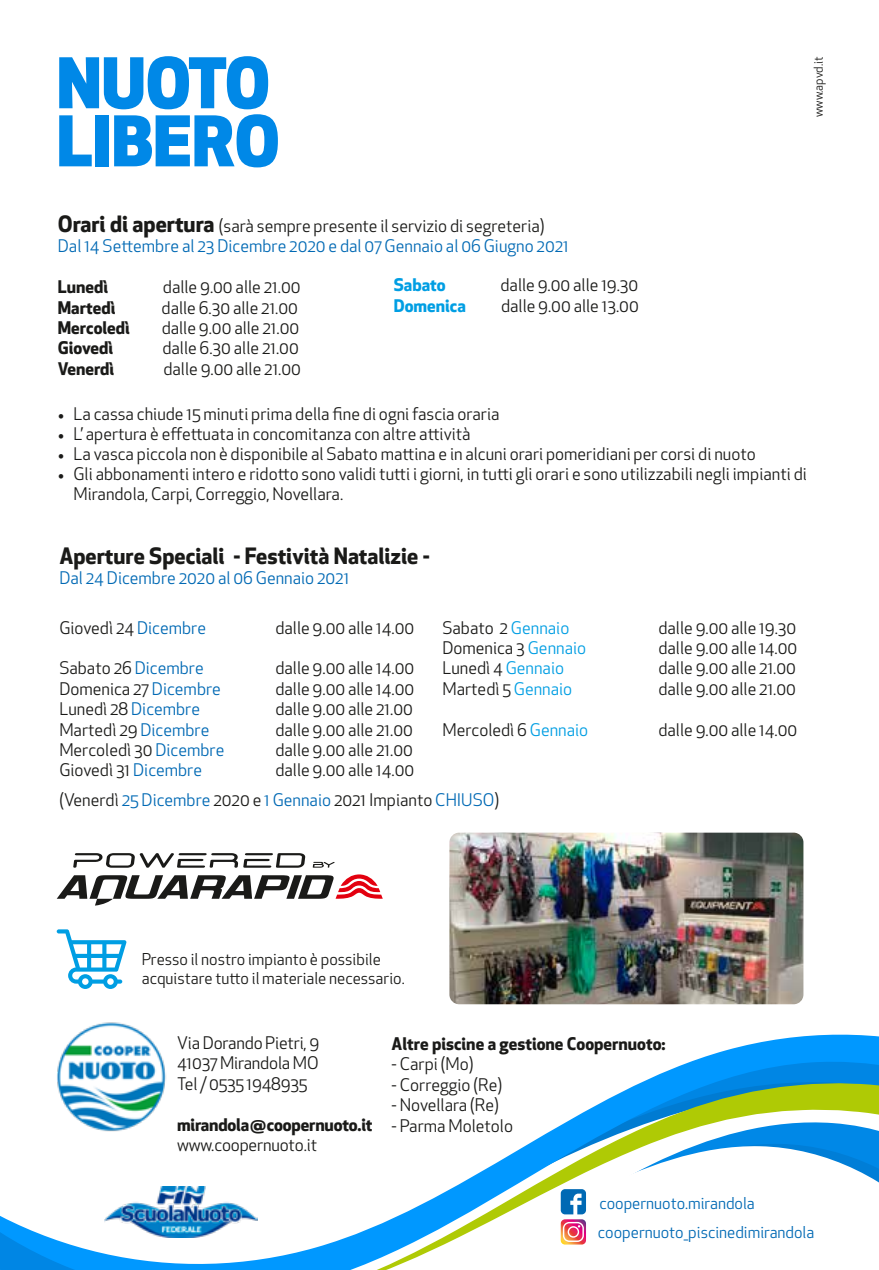
<style>
.page{position:relative;width:879px;height:1270px;background:#fff}
.page>*{position:absolute;margin:0;border:0;box-sizing:border-box;transform-origin:0 0}
.t1{font:800 68px/58px "Apex New";color:#0088e7}
.t2{font:700 22px "Apex New";color:#1a1a18}
.t3{font:17px/20.4px "Apex New";color:#1a1a18;text-align:justify}
.t4{font:17px/20.4px "Apex New";color:#0069b4}
.t5{font:700 17px "Apex New";color:#1a1a18}
.t6{font:700 17px "Apex New";color:#009ee3}
.t7{font:16px/19.2px "Apex New";color:#1a1a18}
.t8{font:16px "Apex New";color:#0069b4}
.t9{font:12px "Apex New";color:#1a1a18}
.s1{font-weight:700;font-size:22px;color:#1a1a18}
.s2{color:#1a1a18}
.s3{font-family:"Minion Pro"}
.s4{color:#0069b4}
.s5{color:#009ee3}
</style>
<div class="page">
<svg style="left:285px;top:1049px;width:594px;height:221px"></svg>
<svg style="left:310px;top:1083px;width:569px;height:62px"></svg>
<svg style="left:654px;top:959px;width:225px;height:90px"></svg>
<svg style="left:0;top:1186px;width:285px;height:84px"></svg>
<svg style="left:304px;top:1145px;width:575px;height:125px"></svg>
<img style="left:57px;top:1022px;width:109px;height:110px">
<img style="left:105px;top:1187px;width:152px;height:50px">
<svg style="left:442px;top:1189px;width:437px;height:81px"></svg>
<img style="left:449px;top:833px;width:354px;height:171px">
<svg style="left:73px;top:853px;width:232px;height:15px"></svg>
<svg style="left:313px;top:862px;width:22px;height:6px"></svg>
<svg style="left:57px;top:874px;width:326px;height:32px"></svg>
<svg style="left:57px;top:929px;width:69px;height:60px"></svg>
<h1 class="t1" style="left:57px;top:52px;width:225px">NUOTO<br>LIBERO</h1>
<p class="t9" style="left:811px;top:117px;width:62px;rotate:-90deg">www.apvd.it</p>
<p class="t4" style="left:58px;top:216px;width:512px"><span class="s1">Orari di apertura</span> <span class="s2">(sarà sempre presente il servizio di segreteria)<br></span>Dal 14 Settembre al 23 Dicembre 2020 e dal 07 Gennaio al 06 Giugno 2021</p>
<p class="t5" style="left:58px;top:275px;width:52px">Lunedì</p>
<p class="t3" style="left:163px;top:277px;width:139px">dalle 9.00 alle 21.00</p>
<p class="t5" style="left:58px;top:295px;width:59px">Martedì</p>
<p class="t3" style="left:162px;top:297px;width:138px">dalle 6.30 alle 21.00</p>
<p class="t5" style="left:58px;top:315px;width:74px">Mercoledì</p>
<p class="t3" style="left:162px;top:318px;width:139px">dalle 9.00 alle 21.00</p>
<p class="t5" style="left:58px;top:336px;width:57px">Giovedì</p>
<p class="t3" style="left:162px;top:338px;width:138px">dalle 6.30 alle 21.00</p>
<p class="t5" style="left:58px;top:356px;width:58px">Venerdì</p>
<p class="t3" style="left:163px;top:358px;width:139px">dalle 9.00 alle 21.00</p>
<p class="t6" style="left:394px;top:273px;width:53px">Sabato</p>
<p class="t3" style="left:500px;top:275px;width:139px">dalle 9.00 alle 19.30</p>
<p class="t6" style="left:394px;top:293px;width:74px">Domenica</p>
<p class="t3" style="left:501px;top:295px;width:139px">dalle 9.00 alle 13.00</p>
<p class="t3" style="left:58px;top:403px;width:443px"><span class="s3">•</span> La cassa chiude 15 minuti prima della fine di ogni fascia oraria</p>
<p class="t3" style="left:58px;top:423px;width:414px"><span class="s3">•</span> L’ apertura è effettuata in concomitanza con altre attività</p>
<p class="t3" style="left:58px;top:444px;width:699px"><span class="s3">•</span> La vasca piccola non è disponibile al Sabato mattina e in alcuni orari pomeridiani per corsi di nuoto</p>
<p class="t3" style="left:73px;top:464px;width:735px;text-indent:-16px"><span class="s3">•</span> Gli abbonamenti intero e ridotto sono validi tutti i giorni, in tutti gli orari e sono utilizzabili negli impianti di<br>Mirandola, Carpi, Correggio, Novellara.</p>
<p class="t2" style="left:59px;top:540px;width:372px">Aperture Speciali - Festività Natalizie -</p>
<p class="t4" style="left:59px;top:568px;width:291px">Dal 24 Dicembre 2020 al 06 Gennaio 2021</p>
<p class="t3" style="left:59px;top:617px;width:148px">Giovedì 24 <span class="s4">Dicembre</span></p>
<p class="t3" style="left:275px;top:617px;width:140px">dalle 9.00 alle 14.00</p>
<p class="t3" style="left:59px;top:658px;width:146px">Sabato 26 <span class="s4">Dicembre</span></p>
<p class="t3" style="left:275px;top:658px;width:140px">dalle 9.00 alle 14.00</p>
<p class="t3" style="left:59px;top:678px;width:163px">Domenica 27 <span class="s4">Dicembre</span></p>
<p class="t3" style="left:275px;top:678px;width:140px">dalle 9.00 alle 14.00</p>
<p class="t3" style="left:59px;top:699px;width:142px">Lunedì 28 <span class="s4">Dicembre</span></p>
<p class="t3" style="left:275px;top:699px;width:139px">dalle 9.00 alle 21.00</p>
<p class="t3" style="left:59px;top:719px;width:152px">Martedì 29 <span class="s4">Dicembre</span></p>
<p class="t3" style="left:275px;top:719px;width:139px">dalle 9.00 alle 21.00</p>
<p class="t3" style="left:59px;top:740px;width:166px">Mercoledì 30 <span class="s4">Dicembre</span></p>
<p class="t3" style="left:275px;top:740px;width:139px">dalle 9.00 alle 21.00</p>
<p class="t3" style="left:59px;top:760px;width:144px">Giovedì 31 <span class="s4">Dicembre</span></p>
<p class="t3" style="left:275px;top:760px;width:140px">dalle 9.00 alle 14.00</p>
<p class="t3" style="left:442px;top:617px;width:128px">Sabato 2 <span class="s5">Gennaio</span></p>
<p class="t3" style="left:658px;top:617px;width:139px">dalle 9.00 alle 19.30</p>
<p class="t3" style="left:442px;top:638px;width:145px">Domenica 3 <span class="s5">Gennaio</span></p>
<p class="t3" style="left:658px;top:638px;width:140px">dalle 9.00 alle 14.00</p>
<p class="t3" style="left:442px;top:658px;width:123px">Lunedì 4 <span class="s5">Gennaio</span></p>
<p class="t3" style="left:658px;top:658px;width:139px">dalle 9.00 alle 21.00</p>
<p class="t3" style="left:442px;top:678px;width:131px">Martedì 5 <span class="s5">Gennaio</span></p>
<p class="t3" style="left:658px;top:678px;width:139px">dalle 9.00 alle 21.00</p>
<p class="t3" style="left:442px;top:719px;width:147px">Mercoledì 6 <span class="s5">Gennaio</span></p>
<p class="t3" style="left:658px;top:719px;width:140px">dalle 9.00 alle 14.00</p>
<p class="t3" style="left:59px;top:789px;width:441px">(Venerdì <span class="s4">25 Dicembre</span> 2020 e <span class="s4">1 Gennaio</span> 2021 Impianto <span class="s4">CHIUSO</span>)</p>
<p class="t7" style="left:142px;top:949px;width:264px">Presso il nostro impianto è possibile acquistare tutto il materiale necessario.</p>
<p class="t3" style="left:177px;top:1033px;width:144px">Via Dorando Pietri, 9<br>41037 Mirandola MO Tel / 0535 1948935</p>
<p class="t5" style="left:177px;top:1112px;width:197px">mirandola@coopernuoto.it</p>
<p class="t3" style="left:177px;top:1135px;width:141px">www.coopernuoto.it</p>
<p class="t5" style="left:392px;top:1031px;width:275px">Altre piscine a gestione Coopernuoto:</p>
<p class="t3" style="left:392px;top:1054px;width:83px">- Carpi (Mo)</p>
<p class="t3" style="left:392px;top:1074px;width:112px">- Correggio (Re)</p>
<p class="t3" style="left:392px;top:1095px;width:109px">- Novellara (Re)</p>
<p class="t3" style="left:392px;top:1115px;width:123px">- Parma Moletolo</p>
<p class="t8" style="left:599px;top:1193px;width:157px">coopernuoto.mirandola</p>
<p class="t8" style="left:598px;top:1222px;width:218px">coopernuoto_piscinedimirandola</p>
</div>
